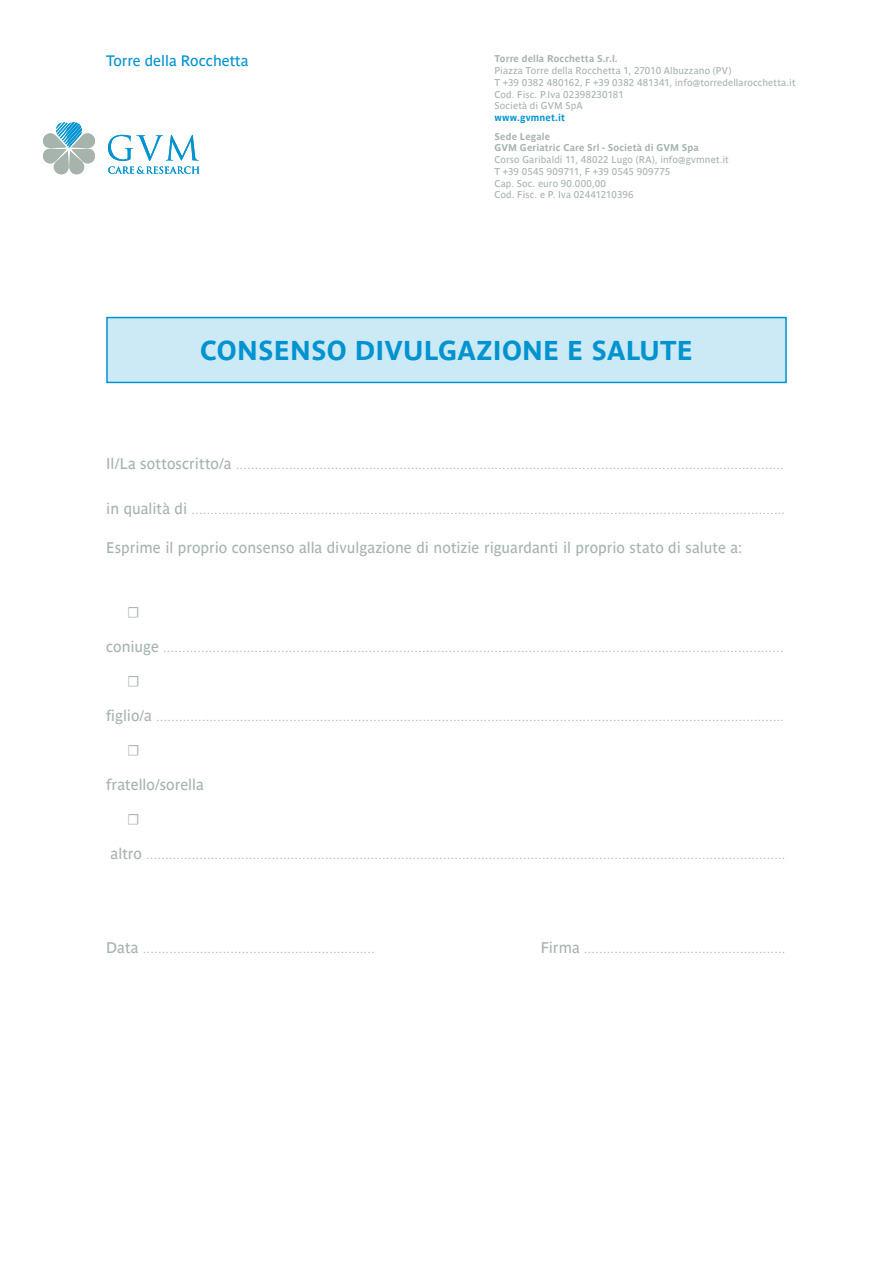
<style>
.page{position:relative;width:893px;height:1263px;background:#fff}
.page>*{position:absolute;margin:0;border:0;box-sizing:border-box;transform-origin:0 0}
.t1{font:700 27px "Parisine Ptf";letter-spacing:.01em;color:#0093d0}
.t2{font:15.3px "Parisine Ptf";letter-spacing:.005em;color:#a6b4ac}
.t3{font:15.3px "Minion Pro";color:#a6b4ac}
.t4{font:15px "Parisine Ptf";color:#0093d0}
.t5{font:10.5px "Parisine Ptf";color:#a6b4ac}
.t6{font:9.75px/11.7px "Parisine Ptf";letter-spacing:.01em;color:#a6b4ac}
.t7{font:700 9.75px/11.7px "Parisine Ptf";letter-spacing:.015em;color:#a6b4ac}
.t8{font:700 9.75px "Parisine Ptf";letter-spacing:.02em;color:#0093d0}
.s1{font-size:15.3px}
</style>
<div class="page">
<div style="left:106px;top:317px;width:681px;height:66px;background:#cce9f6;border:2px solid #0093d0"></div>
<svg style="left:43px;top:122px;width:52px;height:52px"></svg>
<svg style="left:108px;top:135px;width:91px;height:39px"></svg>
<h3 class="t4" style="left:106px;top:50px;width:144px">Torre della Rocchetta</h3>
<p class="t7" style="left:494px;top:52px;width:125px">Torre della Rocchetta S.r.l.</p>
<p class="t6" style="left:494px;top:64px;width:303px">Piazza Torre della Rocchetta 1, 27010 Albuzzano (PV)<br>T +39 0382 480162, F +39 0382 481341, info@torredellarocchetta.it Cod. Fisc. P.Iva 02398230181<br>Società di GVM SpA</p>
<p class="t8" style="left:494px;top:110px;width:72px">www.gvmnet.it</p>
<p class="t7" style="left:494px;top:130px;width:206px">Sede Legale<br>GVM Geriatric Care Srl - Società di GVM Spa</p>
<p class="t6" style="left:494px;top:153px;width:236px">Corso Garibaldi 11, 48022 Lugo (RA), info@gvmnet.it T +39 0545 909711, F +39 0545 909775<br>Cap. Soc. euro 90.000,00<br>Cod. Fisc. e P. Iva 02441210396</p>
<h1 class="t1" style="left:200px;top:330px;width:322px">Consenso DIVULGAZIONE</h1>
<h1 class="t1" style="left:567px;top:330px;width:123px">E SALUTE</h1>
<p class="t5" style="left:106px;top:458px;width:679px"><span class="s1">Il/La sottoscritto/a</span> ................................................................................................................................................</p>
<p class="t5" style="left:106px;top:503px;width:680px"><span class="s1">in qualità di</span> ............................................................................................................................................................</p>
<h2 class="t2" style="left:106px;top:536px;width:638px">Esprime il proprio consenso alla divulgazione di notizie riguardanti il proprio stato di salute a:</h2>
<h2 class="t3" style="left:127px;top:602px;width:14px">☐</h2>
<p class="t5" style="left:106px;top:640px;width:678px"><span class="s1">coniuge</span> ...................................................................................................................................................................</p>
<h2 class="t3" style="left:127px;top:671px;width:14px">☐</h2>
<p class="t5" style="left:106px;top:709px;width:679px"><span class="s1">figlio/a</span> .....................................................................................................................................................................</p>
<h2 class="t3" style="left:127px;top:740px;width:14px">☐</h2>
<h2 class="t2" style="left:106px;top:773px;width:99px">fratello/sorella</h2>
<h2 class="t3" style="left:127px;top:809px;width:14px">☐</h2>
<p class="t5" style="left:111px;top:847px;width:676px"><span class="s1">altro</span> ........................................................................................................................................................................</p>
<p class="t5" style="left:106px;top:942px;width:270px"><span class="s1">Data</span> .............................................................</p>
<p class="t5" style="left:541px;top:942px;width:246px"><span class="s1">Firma</span> .....................................................</p>
</div>
